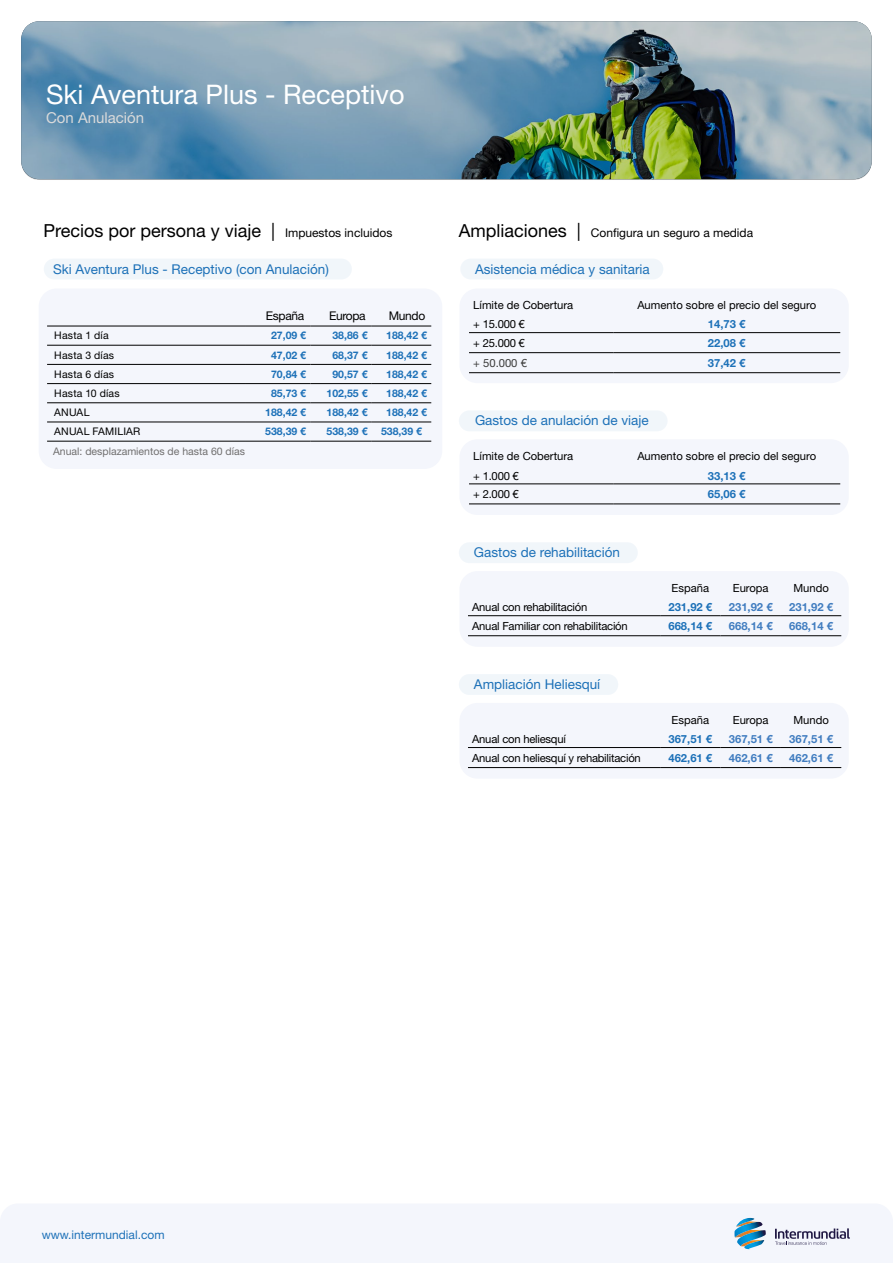
<style>
.page{position:relative;width:893px;height:1263px;background:#fff}
.page>*{position:absolute;margin:0;border:0;box-sizing:border-box;transform-origin:0 0}
.t1{font:27px "Helvetica Neue LT Std";color:#fff}
.t2{font:18px "Helvetica Neue LT Std";color:#000}
.t3{font:15px "Helvetica Neue LT Std";color:#dadada}
.t4{font:13.5px "Helvetica Neue LT Std";color:#1d71b8}
.t5{font:12px "Helvetica Neue LT Std";color:#000}
.t6{font:12px "Helvetica Neue LT Std";color:#1d71b8}
.t7{font:11.25px "Helvetica Neue LT Std";letter-spacing:-.02em;color:#000}
.t8{font:11.25px "Helvetica Neue LT Std";color:#000}
.t9{font:700 11.25px "Helvetica Neue LT Std";color:#1d71b8}
.t10{font:700 11.25px "Helvetica Neue LT Std";color:#417dc0}
.t11{font:11.25px "Helvetica Neue LT Std";color:#3c3c3b}
.t12{font:700 10.5px "Helvetica Neue LT Std";color:#1d71b8}
.t13{font:10.5px "Helvetica Neue LT Std";letter-spacing:.02em;color:#000}
.t14{font:10.5px "Helvetica Neue LT Std";color:#706f6f}
.s1{font-size:12px}
.s2{font-size:18px}
</style>
<div class="page">
<div style="left:0;top:1204px;width:893px;height:59px;background:#f4f6fc"></div>
<img style="left:736px;top:1218px;width:19px;height:4px">
<img style="left:734px;top:1222px;width:29px;height:15px">
<img style="left:744px;top:1246px;width:20px;height:3px">
<img style="left:737px;top:1230px;width:29px;height:16px">
<svg style="left:775px;top:1228px;width:75px;height:17px"></svg>
<div style="left:39px;top:288px;width:403px;height:181px;background:#f4f6fc;border-radius:18px"></div>
<div style="left:44px;top:259px;width:308px;height:20px;background:#f1f6fa;border-radius:10px"></div>
<hr style="left:47px;top:326px;width:199px;height:1px;background:#000">
<hr style="left:47px;top:345px;width:199px;height:1px;background:#000">
<hr style="left:47px;top:364px;width:199px;height:1px;background:#000">
<hr style="left:47px;top:383px;width:199px;height:1px;background:#000">
<hr style="left:47px;top:402px;width:199px;height:1px;background:#000">
<hr style="left:47px;top:422px;width:199px;height:1px;background:#000">
<hr style="left:47px;top:441px;width:199px;height:1px;background:#000">
<hr style="left:246px;top:326px;width:64px;height:1px;background:#000">
<hr style="left:310px;top:326px;width:62px;height:1px;background:#000">
<hr style="left:372px;top:326px;width:59px;height:1px;background:#000">
<hr style="left:246px;top:345px;width:64px;height:1px;background:#000">
<hr style="left:310px;top:345px;width:62px;height:1px;background:#000">
<hr style="left:372px;top:345px;width:59px;height:1px;background:#000">
<hr style="left:246px;top:364px;width:64px;height:1px;background:#000">
<hr style="left:310px;top:364px;width:62px;height:1px;background:#000">
<hr style="left:372px;top:364px;width:59px;height:1px;background:#000">
<hr style="left:246px;top:383px;width:64px;height:1px;background:#000">
<hr style="left:310px;top:383px;width:62px;height:1px;background:#000">
<hr style="left:372px;top:383px;width:59px;height:1px;background:#000">
<hr style="left:246px;top:402px;width:64px;height:1px;background:#000">
<hr style="left:310px;top:402px;width:62px;height:1px;background:#000">
<hr style="left:372px;top:402px;width:59px;height:1px;background:#000">
<hr style="left:246px;top:422px;width:64px;height:1px;background:#000">
<hr style="left:310px;top:422px;width:62px;height:1px;background:#000">
<hr style="left:372px;top:422px;width:59px;height:1px;background:#000">
<hr style="left:246px;top:441px;width:64px;height:1px;background:#000">
<hr style="left:310px;top:441px;width:62px;height:1px;background:#000">
<hr style="left:372px;top:441px;width:59px;height:1px;background:#000">
<div style="left:459px;top:288px;width:390px;height:95px;background:#f4f6fc;border-radius:18px"></div>
<div style="left:459px;top:439px;width:390px;height:76px;background:#f4f6fc;border-radius:18px"></div>
<div style="left:459px;top:571px;width:390px;height:76px;background:#f4f6fc;border-radius:18px"></div>
<div style="left:459px;top:703px;width:390px;height:76px;background:#f4f6fc;border-radius:18px"></div>
<div style="left:460px;top:259px;width:203px;height:20px;background:#f1f6fa;border-radius:10px"></div>
<div style="left:459px;top:410px;width:209px;height:21px;background:#f1f6fa;border-radius:10px"></div>
<div style="left:459px;top:542px;width:179px;height:21px;background:#f1f6fa;border-radius:10px"></div>
<div style="left:459px;top:674px;width:159px;height:21px;background:#f1f6fa;border-radius:10px"></div>
<hr style="left:469px;top:332px;width:144px;height:1px;background:#000">
<hr style="left:613px;top:332px;width:227px;height:1px;background:#000">
<hr style="left:469px;top:352px;width:144px;height:1px;background:#000">
<hr style="left:613px;top:352px;width:227px;height:1px;background:#000">
<hr style="left:469px;top:372px;width:144px;height:1px;background:#000">
<hr style="left:613px;top:372px;width:227px;height:1px;background:#000">
<hr style="left:469px;top:484px;width:144px;height:1px;background:#000">
<hr style="left:613px;top:484px;width:227px;height:1px;background:#000">
<hr style="left:469px;top:504px;width:144px;height:1px;background:#000">
<hr style="left:613px;top:504px;width:227px;height:1px;background:#000">
<hr style="left:468px;top:615px;width:192px;height:1px;background:#000">
<hr style="left:660px;top:615px;width:60px;height:1px;background:#000">
<hr style="left:720px;top:615px;width:61px;height:1px;background:#000">
<hr style="left:781px;top:615px;width:60px;height:1px;background:#000">
<hr style="left:468px;top:635px;width:192px;height:1px;background:#000">
<hr style="left:660px;top:635px;width:60px;height:1px;background:#000">
<hr style="left:720px;top:635px;width:61px;height:1px;background:#000">
<hr style="left:781px;top:635px;width:60px;height:1px;background:#000">
<hr style="left:468px;top:747px;width:192px;height:1px;background:#000">
<hr style="left:660px;top:747px;width:60px;height:1px;background:#000">
<hr style="left:720px;top:747px;width:61px;height:1px;background:#000">
<hr style="left:781px;top:747px;width:60px;height:1px;background:#000">
<hr style="left:468px;top:767px;width:192px;height:1px;background:#000">
<hr style="left:660px;top:767px;width:60px;height:1px;background:#000">
<hr style="left:720px;top:767px;width:61px;height:1px;background:#000">
<hr style="left:781px;top:767px;width:60px;height:1px;background:#000">
<svg style="left:21px;top:21px;width:851px;height:159px;background:#7797a3"></svg>
<h1 class="t1" style="left:46px;top:79px;width:360px">Ski Aventura Plus - Receptivo</h1>
<h3 class="t3" style="left:46px;top:109px;width:100px">Con Anulación</h3>
<h2 class="t2" style="left:43px;top:219px;width:351px">Precios por persona y viaje | <span class="s1">Impuestos incluidos</span></h2>
<p class="t4" style="left:53px;top:261px;width:277px">Ski Aventura Plus - Receptivo (con Anulación)</p>
<p class="t5" style="left:266px;top:309px;width:40px">España</p>
<p class="t5" style="left:329px;top:309px;width:38px">Europa</p>
<p class="t5" style="left:389px;top:309px;width:38px">Mundo</p>
<p class="t13" style="left:54px;top:329px;width:56px">Hasta 1 día</p>
<p class="t12" style="left:271px;top:329px;width:37px">27,09 €</p>
<p class="t12" style="left:332px;top:329px;width:37px">38,86 €</p>
<p class="t12" style="left:386px;top:329px;width:42px">188,42 €</p>
<p class="t13" style="left:54px;top:349px;width:61px">Hasta 3 días</p>
<p class="t12" style="left:271px;top:348px;width:37px">47,02 €</p>
<p class="t12" style="left:332px;top:348px;width:37px">68,37 €</p>
<p class="t12" style="left:386px;top:348px;width:42px">188,42 €</p>
<p class="t13" style="left:54px;top:368px;width:61px">Hasta 6 días</p>
<p class="t12" style="left:271px;top:367px;width:37px">70,84 €</p>
<p class="t12" style="left:332px;top:367px;width:37px">90,57 €</p>
<p class="t12" style="left:386px;top:367px;width:42px">188,42 €</p>
<p class="t13" style="left:54px;top:387px;width:67px">Hasta 10 días</p>
<p class="t12" style="left:271px;top:387px;width:37px">85,73 €</p>
<p class="t12" style="left:327px;top:387px;width:42px">102,55 €</p>
<p class="t12" style="left:386px;top:387px;width:42px">188,42 €</p>
<p class="t13" style="left:54px;top:406px;width:37px">ANUAL</p>
<p class="t12" style="left:265px;top:406px;width:42px">188,42 €</p>
<p class="t12" style="left:327px;top:406px;width:42px">188,42 €</p>
<p class="t12" style="left:386px;top:406px;width:42px">188,42 €</p>
<p class="t13" style="left:54px;top:425px;width:88px">ANUAL FAMILIAR</p>
<p class="t12" style="left:265px;top:425px;width:42px">538,39 €</p>
<p class="t12" style="left:327px;top:425px;width:42px">538,39 €</p>
<p class="t12" style="left:381px;top:425px;width:42px">538,39 €</p>
<p class="t14" style="left:53px;top:445px;width:193px">Anual: desplazamientos de hasta 60 días</p>
<p class="t5" style="left:459px;top:225px;width:296px"><span class="s2">Ampliaciones |</span> Configura un seguro a medida</p>
<p class="t4" style="left:475px;top:261px;width:176px">Asistencia médica y sanitaria</p>
<p class="t8" style="left:473px;top:298px;width:102px">Límite de Cobertura</p>
<p class="t8" style="left:637px;top:298px;width:180px">Aumento sobre el precio del seguro</p>
<p class="t7" style="left:473px;top:318px;width:53px">+ 15.000 €</p>
<p class="t9" style="left:708px;top:317px;width:39px">14,73 €</p>
<p class="t7" style="left:473px;top:336px;width:53px">+ 25.000 €</p>
<p class="t9" style="left:708px;top:336px;width:39px">22,08 €</p>
<p class="t11" style="left:473px;top:356px;width:55px">+ 50.000 €</p>
<p class="t9" style="left:708px;top:356px;width:39px">37,42 €</p>
<p class="t4" style="left:475px;top:412px;width:175px">Gastos de anulación de viaje</p>
<p class="t8" style="left:473px;top:450px;width:102px">Límite de Cobertura</p>
<p class="t8" style="left:637px;top:450px;width:180px">Aumento sobre el precio del seguro</p>
<p class="t7" style="left:473px;top:469px;width:47px">+ 1.000 €</p>
<p class="t9" style="left:708px;top:469px;width:39px">33,13 €</p>
<p class="t7" style="left:473px;top:487px;width:47px">+ 2.000 €</p>
<p class="t9" style="left:708px;top:487px;width:39px">65,06 €</p>
<p class="t4" style="left:474px;top:544px;width:148px">Gastos de rehabilitación</p>
<p class="t7" style="left:672px;top:581px;width:39px">España</p>
<p class="t7" style="left:733px;top:581px;width:37px">Europa</p>
<p class="t7" style="left:793px;top:581px;width:37px">Mundo</p>
<p class="t7" style="left:472px;top:601px;width:117px">Anual con rehabilitación</p>
<p class="t9" style="left:668px;top:600px;width:45px">231,92 €</p>
<p class="t10" style="left:729px;top:600px;width:45px">231,92 €</p>
<p class="t10" style="left:789px;top:600px;width:45px">231,92 €</p>
<p class="t7" style="left:472px;top:619px;width:157px">Anual Familiar con rehabilitación</p>
<p class="t9" style="left:668px;top:619px;width:45px">668,14 €</p>
<p class="t10" style="left:729px;top:619px;width:45px">668,14 €</p>
<p class="t10" style="left:789px;top:619px;width:45px">668,14 €</p>
<p class="t4" style="left:474px;top:676px;width:128px">Ampliación Heliesquí</p>
<p class="t7" style="left:672px;top:713px;width:39px">España</p>
<p class="t7" style="left:733px;top:713px;width:37px">Europa</p>
<p class="t7" style="left:793px;top:713px;width:37px">Mundo</p>
<p class="t7" style="left:472px;top:732px;width:95px">Anual con heliesquí</p>
<p class="t9" style="left:668px;top:732px;width:45px">367,51 €</p>
<p class="t10" style="left:729px;top:732px;width:45px">367,51 €</p>
<p class="t10" style="left:789px;top:732px;width:45px">367,51 €</p>
<p class="t7" style="left:472px;top:751px;width:170px">Anual con heliesquí y rehabilitación</p>
<p class="t9" style="left:668px;top:751px;width:45px">462,61 €</p>
<p class="t10" style="left:729px;top:751px;width:45px">462,61 €</p>
<p class="t10" style="left:789px;top:751px;width:45px">462,61 €</p>
<p class="t6" style="left:42px;top:1227px;width:124px">www.intermundial.com</p>
</div>
